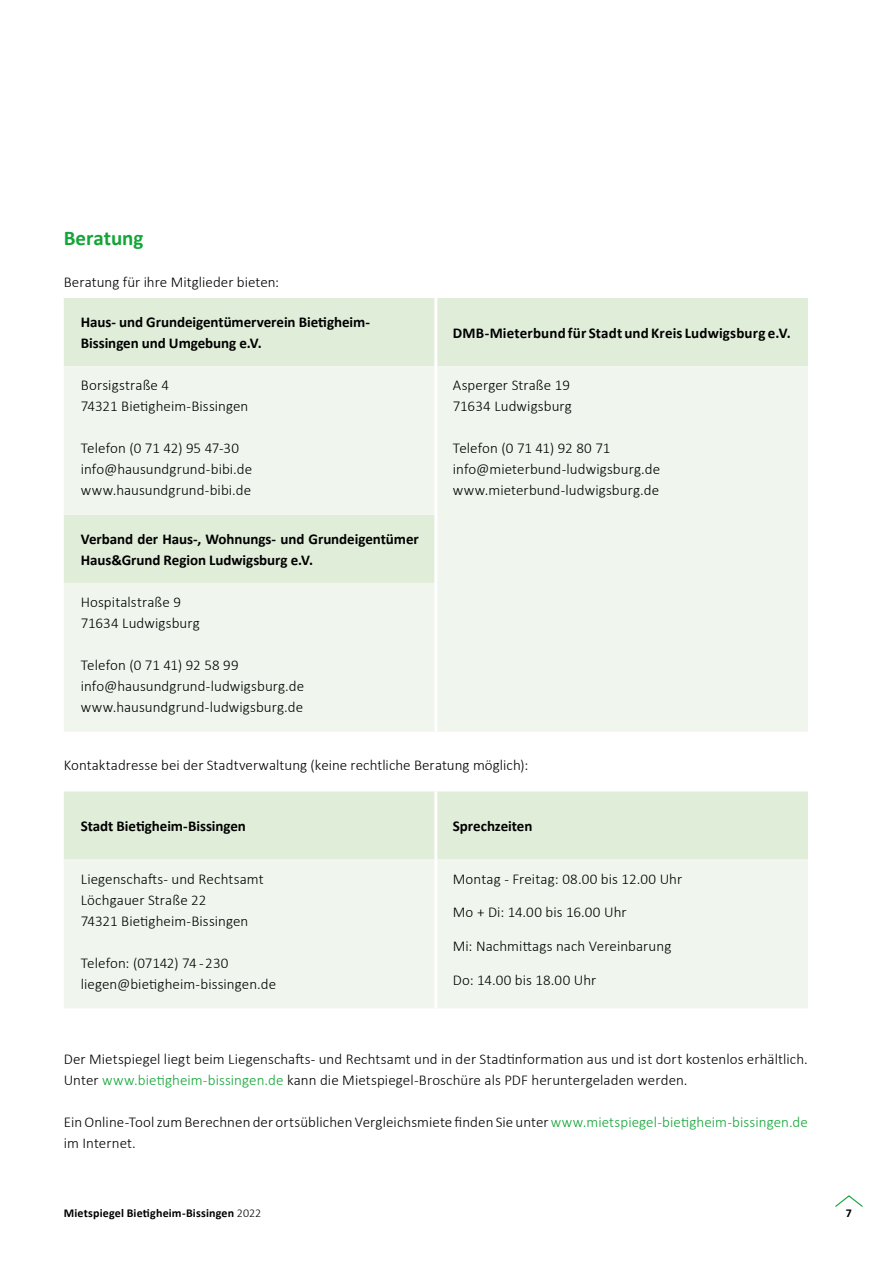
<style>
.page{position:relative;width:893px;height:1263px;background:#fff}
.page>*{position:absolute;margin:0;border:0;box-sizing:border-box;transform-origin:0 0}
.Ü2{font:700 21px "Calibri";letter-spacing:-.005em;color:#13a538}
.Fließtext{font:300 15px/21px "Calibri";letter-spacing:.005em;color:#000}
.Fließtext-2{font:700 15px/21px "Calibri";letter-spacing:-.005em;color:#000}
.t1{font:700 12px "Calibri";letter-spacing:.015em;color:#000}
.s1{color:#13a538}
.s2{font-weight:300}
</style>
<div class="page">
<svg style="left:835px;top:1195px;width:28px;height:12px"></svg>
<div style="left:64px;top:298px;width:744px;height:68px;background:#e0edd9"></div>
<svg style="left:64px;top:366px;width:744px;height:366px;fill:#f0f6ed"></svg>
<hr style="left:434px;top:298px;width:3px;height:68px;background:#fff">
<hr style="left:434px;top:366px;width:3px;height:149px;background:#fff">
<hr style="left:434px;top:515px;width:3px;height:68px;background:#fff">
<hr style="left:434px;top:583px;width:3px;height:149px;background:#fff">
<div style="left:64px;top:791px;width:744px;height:68px;background:#e0edd9"></div>
<div style="left:64px;top:859px;width:744px;height:149px;background:#f0f6ed"></div>
<hr style="left:434px;top:791px;width:3px;height:68px;background:#fff">
<hr style="left:434px;top:859px;width:3px;height:149px;background:#fff">
<p class="Ü2" style="left:64px;top:223px;width:81px">Beratung</p>
<p class="Fließtext" style="left:64px;top:272px;width:217px">Beratung für ihre Mitglieder bieten:</p>
<p class="Fließtext-2" style="left:81px;top:311px;width:291px">Haus- und Grundeigentümerverein Bietigheim-<br>Bissingen und Umgebung e.V.</p>
<p class="Fließtext-2" style="left:453px;top:322px;width:340px">DMB-Mieterbund für Stadt und Kreis Ludwigsburg e.V.</p>
<p class="Fließtext" style="left:81px;top:374px;width:90px">Borsigstraße 4</p>
<p class="Fließtext" style="left:81px;top:395px;width:169px">74321 Bietigheim-Bissingen</p>
<p class="Fließtext" style="left:81px;top:437px;width:173px">Telefon (0 71 42) 95 47-30 info@hausundgrund-bibi.de</p>
<p class="Fließtext" style="left:81px;top:479px;width:172px">www.hausundgrund-bibi.de</p>
<p class="Fließtext" style="left:453px;top:374px;width:119px">Asperger Straße 19</p>
<p class="Fließtext" style="left:453px;top:395px;width:121px">71634 Ludwigsburg</p>
<p class="Fließtext" style="left:453px;top:437px;width:159px">Telefon (0 71 41) 92 80 71</p>
<p class="Fließtext" style="left:453px;top:458px;width:209px">info@mieterbund-ludwigsburg.de</p>
<p class="Fließtext" style="left:453px;top:479px;width:208px">www.mieterbund-ludwigsburg.de</p>
<p class="Fließtext-2" style="left:81px;top:528px;width:340px">Verband der Haus-, Wohnungs- und Grundeigentümer<br>Haus&amp;Grund Region Ludwigsburg e.V.</p>
<p class="Fließtext" style="left:81px;top:591px;width:102px">Hospitalstraße 9</p>
<p class="Fließtext" style="left:81px;top:612px;width:121px">71634 Ludwigsburg</p>
<p class="Fließtext" style="left:81px;top:654px;width:159px">Telefon (0 71 41) 92 58 99</p>
<p class="Fließtext" style="left:81px;top:675px;width:225px">info@hausundgrund-ludwigsburg.de</p>
<p class="Fließtext" style="left:81px;top:696px;width:224px">www.hausundgrund-ludwigsburg.de</p>
<p class="Fließtext" style="left:64px;top:755px;width:466px">Kontaktadresse bei der Stadtverwaltung (keine rechtliche Beratung möglich):</p>
<p class="Fließtext-2" style="left:81px;top:815px;width:167px">Stadt Bietigheim-Bissingen</p>
<p class="Fließtext-2" style="left:453px;top:815px;width:81px">Sprechzeiten</p>
<p class="Fließtext" style="left:81px;top:868px;width:184px">Liegenschafts- und Rechtsamt</p>
<p class="Fließtext" style="left:81px;top:889px;width:127px">Löchgauer Straße 22</p>
<p class="Fließtext" style="left:81px;top:910px;width:169px">74321 Bietigheim-Bissingen</p>
<p class="Fließtext" style="left:81px;top:952px;width:149px">Telefon: (07142) 74 - 230</p>
<p class="Fließtext" style="left:81px;top:973px;width:197px">liegen@bietigheim-bissingen.de</p>
<p class="Fließtext" style="left:453px;top:868px;width:231px">Montag - Freitag: 08.00 bis 12.00 Uhr</p>
<p class="Fließtext" style="left:453px;top:902px;width:175px">Mo + Di: 14.00 bis 16.00 Uhr</p>
<p class="Fließtext" style="left:453px;top:935px;width:220px">Mi: Nachmittags nach Vereinbarung</p>
<p class="Fließtext" style="left:453px;top:969px;width:145px">Do: 14.00 bis 18.00 Uhr</p>
<p class="Fließtext" style="left:64px;top:1049px;width:746px">Der Mietspiegel liegt beim Liegenschafts- und Rechtsamt und in der Stadtinformation aus und ist dort kostenlos erhältlich.<br>Unter <span class="s1">www.bietigheim-bissingen.de</span> kann die Mietspiegel-Broschüre als PDF heruntergeladen werden.</p>
<p class="Fließtext" style="left:64px;top:1112px;width:746px">Ein Online-Tool zum Berechnen der ortsüblichen Vergleichsmiete finden Sie unter <span class="s1">www.mietspiegel-bietigheim-bissingen.de </span>im Internet.</p>
<p class="t1" style="left:64px;top:1205px;width:199px">Mietspiegel Bietigheim-Bissingen <span class="s2">2022</span></p>
<p class="t1" style="left:846px;top:1205px;width:8px">7</p>
</div>
